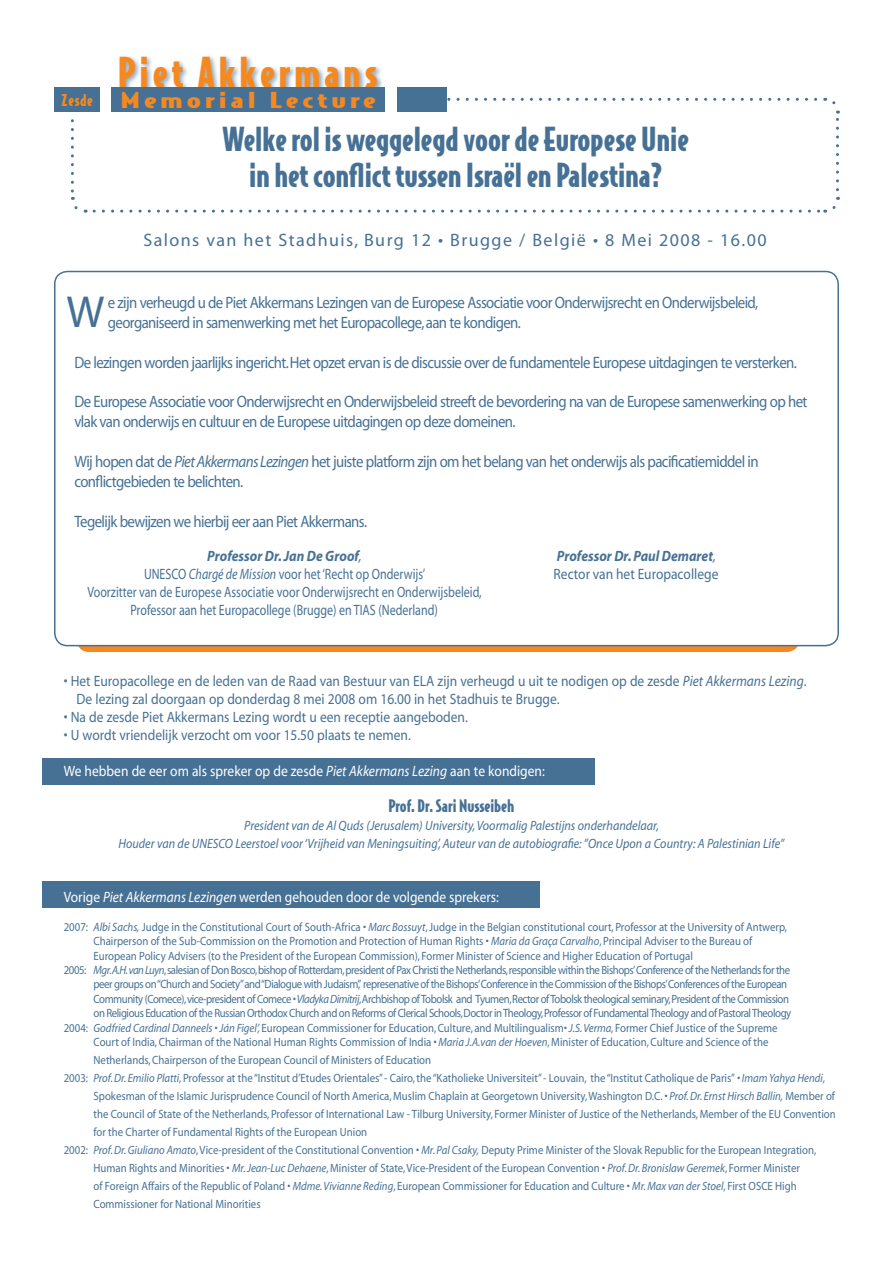
<style>
.page{position:relative;width:893px;height:1263px;background:#fff}
.page>*{position:absolute;margin:0;border:0;box-sizing:border-box;transform-origin:0 0}
.t1{font:45px "Myriad";color:#467195}
.t2{font:900 40.5px "Bodega Sans";letter-spacing:.1em;color:#f5891f}
.t3{font:900 31.5px/36px "Bodega Sans";color:#467195;text-align:center}
.t4{font:900 20.85px "Bodega Sans";letter-spacing:.115em;color:#f5891f;scale:1.66 1}
.t5{font:18px "Myriad";letter-spacing:.08em;color:#467195}
.t6{font:16.5px/20px "Myriad";letter-spacing:-.04em;color:#467195;scale:.9 1}
.t7{font:900 16.5px "Bodega Sans";color:#467195}
.t8{font:900 15.45px "Bodega Sans";letter-spacing:.04em;color:#f5891f}
.t9{font:15px/18px "Myriad";color:#467195;scale:.9 1}
.t10{font:15px/18px "Myriad";color:#467195;text-align:center;scale:.8 1}
.t11{font:15px "Myriad";color:#fff;scale:.9 1}
.t12{font:italic 13.5px/18px "Myriad";color:#467195;text-align:center;scale:.9 1}
.t13{font:12px "Myriad";color:#467195;scale:.9 1}
.t14{font:12px "Myriad";letter-spacing:-.04em;color:#467195;scale:.9 1}
.s1{font-style:italic}
.s2{font-weight:700;font-style:italic}
</style>
<div class="page">
<svg style="left:77px;top:566px;width:722px;height:86px;background:#e98726"></svg>
<div style="left:43px;top:881px;width:497px;height:27px;background:#467195"></div>
<div style="left:55px;top:271px;width:783px;height:375px;background:#fff;border-radius:13px"></div>
<div style="left:54px;top:271px;width:785px;height:375px;border:2px solid #467195;border-radius:13px"></div>
<svg style="left:71px;top:121px;width:15px;height:92px"></svg>
<svg style="left:94px;top:197px;width:746px;height:16px"></svg>
<svg style="left:825px;top:97px;width:14px;height:93px"></svg>
<svg style="left:444px;top:98px;width:372px;height:14px"></svg>
<div style="left:117px;top:55px;width:327px;height:67px;background:#467195;opacity:.6"></div>
<div style="left:112px;top:87px;width:273px;height:24px;background:#467195"></div>
<div style="left:54px;top:87px;width:45px;height:24px;background:#467195"></div>
<div style="left:397px;top:87px;width:49px;height:24px;background:#467195"></div>
<div style="left:43px;top:758px;width:552px;height:27px;background:#467195"></div>
<h2 class="t2" style="left:118px;top:45px;width:261px">Piet Akkermans</h2>
<p class="t8" style="left:62px;top:89px;width:33px">Zesde</p>
<h3 class="t4" style="left:120px;top:86px;width:155px">Memorial Lecture</h3>
<h3 class="t3" style="left:222px;top:120px;width:468px">Welke rol is weggelegd voor de Europese Unie in het conflict tussen Israël en Palestina?</h3>
<h3 class="t5" style="left:143px;top:231px;width:625px">Salons van het Stadhuis, Burg 12 • Brugge / België • 8 Mei 2008 - 16.00</h3>
<h3 class="t6" style="left:108px;top:293px;width:724px">e zijn verheugd u de Piet Akkermans Lezingen van de Europese Associatie voor Onderwijsrecht en Onderwijsbeleid, georganiseerd in samenwerking met het Europacollege, aan te kondigen.</h3>
<h3 class="t6" style="left:74px;top:353px;width:804px">De lezingen worden jaarlijks ingericht. Het opzet ervan is de discussie over de fundamentele Europese uitdagingen te versterken.</h3>
<h3 class="t6" style="left:74px;top:393px;width:816px">De Europese Associatie voor Onderwijsrecht en Onderwijsbeleid streeft de bevordering na van de Europese samenwerking op het vlak van onderwijs en cultuur en de Europese uitdagingen op deze domeinen.</h3>
<h3 class="t6" style="left:74px;top:452px;width:762px">Wij hopen dat de <span class="s1">Piet Akkermans Lezingen</span> het juiste platform zijn om het belang van het onderwijs als pacificatiemiddel in conflictgebieden te belichten.</h3>
<h3 class="t6" style="left:74px;top:512px;width:327px">Tegelijk bewijzen we hierbij eer aan Piet Akkermans.</h3>
<h1 class="t1" style="left:67px;top:290px;width:40px">W</h1>
<p class="t10" style="left:88px;top:547px;width:494px"><span class="s2">Professor Dr. Jan De Groof</span><span class="s1">,<br></span>UNESCO <span class="s1">Chargé de Mission</span> voor het ‘Recht op Onderwijs’<br>Voorzitter van de Europese Associatie voor Onderwijsrecht en Onderwijsbeleid, Professor aan het Europacollege (Brugge) en TIAS (Nederland)</p>
<p class="t9" style="left:554px;top:547px;width:185px"><span class="s2">Professor Dr. Paul Demaret</span><span class="s1">,<br></span>Rector van het Europacollege</p>
<p class="t9" style="left:77px;top:673px;width:813px;text-indent:-13px">• Het Europacollege en de leden van de Raad van Bestuur van ELA zijn verheugd u uit te nodigen op de zesde <span class="s1">Piet Akkermans Lezing</span>.<br>De lezing zal doorgaan op donderdag 8 mei 2008 om 16.00 in het Stadhuis te Brugge.</p>
<p class="t9" style="left:64px;top:709px;width:451px">• Na de zesde Piet Akkermans Lezing wordt u een receptie aangeboden.</p>
<p class="t9" style="left:64px;top:727px;width:387px">• U wordt vriendelijk verzocht om voor 15.50 plaats te nemen.</p>
<p class="t11" style="left:64px;top:763px;width:536px">We hebben de eer om als spreker op de zesde <span class="s1">Piet Akkermans Lezing</span> aan te kondigen:</p>
<h3 class="t7" style="left:388px;top:794px;width:128px">Prof. Dr. Sari Nusseibeh</h3>
<p class="t12" style="left:118px;top:817px;width:741px">President van de Al Quds (Jerusalem) University, Voormalig Palestijns onderhandelaar,<br>Houder van de UNESCO Leerstoel voor ‘Vrijheid van Meningsuiting’, Auteur van de autobiografie: ”Once Upon a Country: A Palestinian Life”</p>
<p class="t11" style="left:64px;top:889px;width:485px">Vorige <span class="s1">Piet Akkermans Lezingen</span> werden gehouden door de volgende sprekers:</p>
<p class="t13" style="left:64px;top:921px;width:805px">2007: <span class="s1">Albi Sachs,</span> Judge in the Constitutional Court of South-Africa • <span class="s1">Marc Bossuyt</span>, Judge in the Belgian constitutional court, Professor at the University of Antwerp,</p>
<p class="t13" style="left:94px;top:935px;width:733px">Chairperson of the Sub-Commission on the Promotion and Protection of Human Rights • <span class="s1">Maria da Graça Carvalho</span>, Principal Adviser to the Bureau of</p>
<p class="t13" style="left:94px;top:950px;width:667px">European Policy Advisers (to the President of the European Commission), Former Minister of Science and Higher Education of Portugal</p>
<p class="t14" style="left:64px;top:964px;width:808px">2005: <span class="s1">Mgr.A.H.van Luyn</span>, salesian of Don Bosco, bishop of Rotterdam, president of Pax Christi the Netherlands, responsible within the Bishops’Conference of the Netherlands for the</p>
<p class="t14" style="left:94px;top:978px;width:772px">peer groups on “Church and Society”and “Dialogue with Judaism”, represenative of the Bishops’Conference in the Commission of the Bishops’Conferences of the European</p>
<p class="t14" style="left:94px;top:993px;width:774px">Community (Comece), vice-president of Comece <span class="s1">• Vladyka Dimitrij</span>, Archbishop of Tobolsk and Tyumen, Rector of Tobolsk theological seminary, President of the Commission</p>
<p class="t14" style="left:94px;top:1007px;width:777px">on Religious Education of the Russian Orthodox Church and on Reforms of Clerical Schools, Doctor in Theology, Professor of Fundamental Theology and of Pastoral Theology</p>
<p class="t13" style="left:64px;top:1022px;width:795px">2004: <span class="s1">Godfried Cardinal Danneels • Ján Figel’,</span> European Commissioner for Education, Culture, and Multilingualism<span class="s1">• J.S. Verma,</span> Former Chief Justice of the Supreme</p>
<p class="t13" style="left:94px;top:1036px;width:751px">Court of India, Chairman of the National Human Rights Commission of India <span class="s1">• Maria J.A.van der Hoeven</span>, Minister of Education, Culture and Science of the</p>
<p class="t13" style="left:94px;top:1054px;width:377px">Netherlands, Chairperson of the European Council of Ministers of Education</p>
<p class="t13" style="left:64px;top:1072px;width:848px">2003: <span class="s1">Prof. Dr. Emilio Platti,</span> Professor at the “Institut d’Etudes Orientales” - Cairo, the “Katholieke Universiteit” - Louvain, the “Institut Catholique de Paris” <span class="s1">• Imam Yahya Hendi,</span></p>
<p class="t13" style="left:94px;top:1090px;width:825px">Spokesman of the Islamic Jurisprudence Council of North America, Muslim Chaplain at Georgetown University, Washington D.C. <span class="s1">• Prof. Dr. Ernst Hirsch Ballin,</span> Member of</p>
<p class="t13" style="left:94px;top:1108px;width:826px">the Council of State of the Netherlands, Professor of International Law - Tilburg University, Former Minister of Justice of the Netherlands, Member of the EU Convention</p>
<p class="t13" style="left:94px;top:1126px;width:306px">for the Charter of Fundamental Rights of the European Union</p>
<p class="t13" style="left:64px;top:1144px;width:838px">2002: <span class="s1">Prof. Dr. Giuliano Amato</span>, Vice-president of the Constitutional Convention • <span class="s1">Mr. Pal Csaky,</span> Deputy Prime Minister of the Slovak Republic for the European Integration,</p>
<p class="t13" style="left:94px;top:1162px;width:786px">Human Rights and Minorities • <span class="s1">Mr. Jean-Luc Dehaene</span>, Minister of State, Vice-President of the European Convention • <span class="s1">Prof. Dr. Bronislaw Geremek</span>, Former Minister</p>
<p class="t13" style="left:94px;top:1180px;width:783px">of Foreign Affairs of the Republic of Poland • <span class="s1">Mdme. Vivianne Reding</span>, European Commissioner for Education and Culture • <span class="s1">Mr. Max van der Stoel</span>, First OSCE High</p>
<p class="t13" style="left:94px;top:1198px;width:187px">Commissioner for National Minorities</p>
</div>
